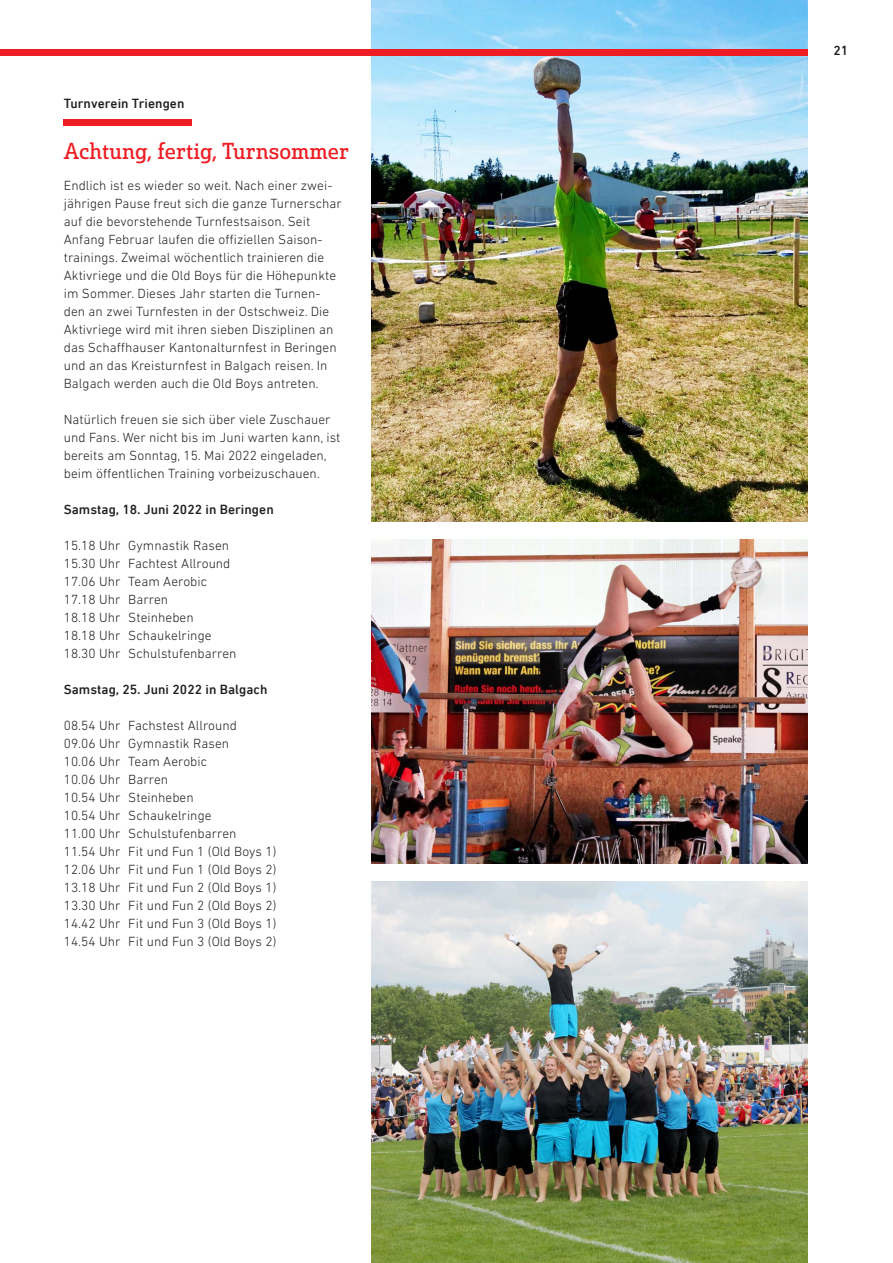
<style>
.page{position:relative;width:893px;height:1263px;background:#fff}
.page>*{position:absolute;margin:0;border:0;box-sizing:border-box;transform-origin:0 0}
.Grundtext_Trinfo{font:22.5px "Solitas Slab Nor Reg";letter-spacing:.005em;color:#ee1d23}
.Grundtext_Trinfo-2{font:300 13.5px/18px "DIN Next LT Pro";letter-spacing:.005em;color:#231f20}
.Grundtext_Trinfo-3{font:500 13.5px "DIN Next LT Pro";letter-spacing:.005em;color:#231f20}
.Grundtext_Raster_Tri{font:500 13.5px "DIN Next LT Pro";letter-spacing:.005em;color:#231f20}
</style>
<div class="page">
<div style="left:64px;top:119px;width:128px;height:7px;background:#ee1d23"></div>
<img style="left:372px;top:882px;width:436px;height:381px">
<img style="left:372px;top:540px;width:436px;height:324px">
<img style="left:372px;top:0;width:436px;height:521px">
<div style="left:0;top:49px;width:808px;height:6px;background:#ee1d23"></div>
<p class="Grundtext_Raster_Tri" style="left:64px;top:95px;width:122px">Turnverein Triengen</p>
<p class="Grundtext_Trinfo" style="left:64px;top:137px;width:287px">Achtung, fertig, Turnsommer</p>
<p class="Grundtext_Trinfo-2" style="left:64px;top:176px;width:280px">Endlich ist es wieder so weit. Nach einer zwei&shy;jährigen Pause freut sich die ganze Turnerschar auf die bevorstehende Turnfestsaison. Seit Anfang Februar laufen die offiziellen Saison&shy;trainings. Zweimal wöchentlich trainieren die Aktivriege und die Old Boys für die Höhepunkte im Sommer. Dieses Jahr starten die Turnen&shy;den an zwei Turnfesten in der Ostschweiz. Die Aktivriege wird mit ihren sieben Disziplinen an das Schaffhauser Kantonalturnfest in Beringen und an das Kreisturnfest in Balgach reisen. In Balgach werden auch die Old Boys antreten.</p>
<p class="Grundtext_Trinfo-2" style="left:64px;top:410px;width:278px">Natürlich freuen sie sich über viele Zuschauer und Fans. Wer nicht bis im Juni warten kann, ist bereits am Sonntag, 15. Mai 2022 eingeladen, beim öffentlichen Training vorbeizuschauen.</p>
<p class="Grundtext_Trinfo-3" style="left:64px;top:502px;width:211px">Samstag, 18. Juni 2022 in Beringen</p>
<p class="Grundtext_Trinfo-2" style="left:64px;top:536px;width:167px">15.18 Uhr Gymnastik Rasen</p>
<p class="Grundtext_Trinfo-2" style="left:64px;top:554px;width:168px">15.30 Uhr Fachtest Allround</p>
<p class="Grundtext_Trinfo-2" style="left:64px;top:572px;width:145px">17.06 Uhr Team Aerobic</p>
<p class="Grundtext_Trinfo-2" style="left:64px;top:590px;width:106px">17.18 Uhr Barren</p>
<p class="Grundtext_Trinfo-2" style="left:64px;top:608px;width:131px">18.18 Uhr Steinheben</p>
<p class="Grundtext_Trinfo-2" style="left:64px;top:626px;width:149px">18.18 Uhr Schaukelringe</p>
<p class="Grundtext_Trinfo-2" style="left:64px;top:644px;width:174px">18.30 Uhr Schulstufenbarren</p>
<p class="Grundtext_Trinfo-3" style="left:64px;top:682px;width:205px">Samstag, 25. Juni 2022 in Balgach</p>
<p class="Grundtext_Trinfo-2" style="left:64px;top:716px;width:175px">08.54 Uhr Fachstest Allround</p>
<p class="Grundtext_Trinfo-2" style="left:64px;top:734px;width:167px">09.06 Uhr Gymnastik Rasen</p>
<p class="Grundtext_Trinfo-2" style="left:64px;top:752px;width:145px">10.06 Uhr Team Aerobic</p>
<p class="Grundtext_Trinfo-2" style="left:64px;top:770px;width:106px">10.06 Uhr Barren</p>
<p class="Grundtext_Trinfo-2" style="left:64px;top:788px;width:131px">10.54 Uhr Steinheben</p>
<p class="Grundtext_Trinfo-2" style="left:64px;top:806px;width:149px">10.54 Uhr Schaukelringe</p>
<p class="Grundtext_Trinfo-2" style="left:64px;top:824px;width:174px">11.00 Uhr Schulstufenbarren</p>
<p class="Grundtext_Trinfo-2" style="left:64px;top:842px;width:214px">11.54 Uhr Fit und Fun 1 (Old Boys 1)</p>
<p class="Grundtext_Trinfo-2" style="left:64px;top:860px;width:214px">12.06 Uhr Fit und Fun 1 (Old Boys 2)</p>
<p class="Grundtext_Trinfo-2" style="left:64px;top:878px;width:214px">13.18 Uhr Fit und Fun 2 (Old Boys 1)</p>
<p class="Grundtext_Trinfo-2" style="left:64px;top:896px;width:214px">13.30 Uhr Fit und Fun 2 (Old Boys 2)</p>
<p class="Grundtext_Trinfo-2" style="left:64px;top:914px;width:214px">14.42 Uhr Fit und Fun 3 (Old Boys 1)</p>
<p class="Grundtext_Trinfo-2" style="left:64px;top:932px;width:214px">14.54 Uhr Fit und Fun 3 (Old Boys 2)</p>
<p class="Grundtext_Trinfo-3" style="left:833px;top:43px;width:16px">21</p>
</div>
